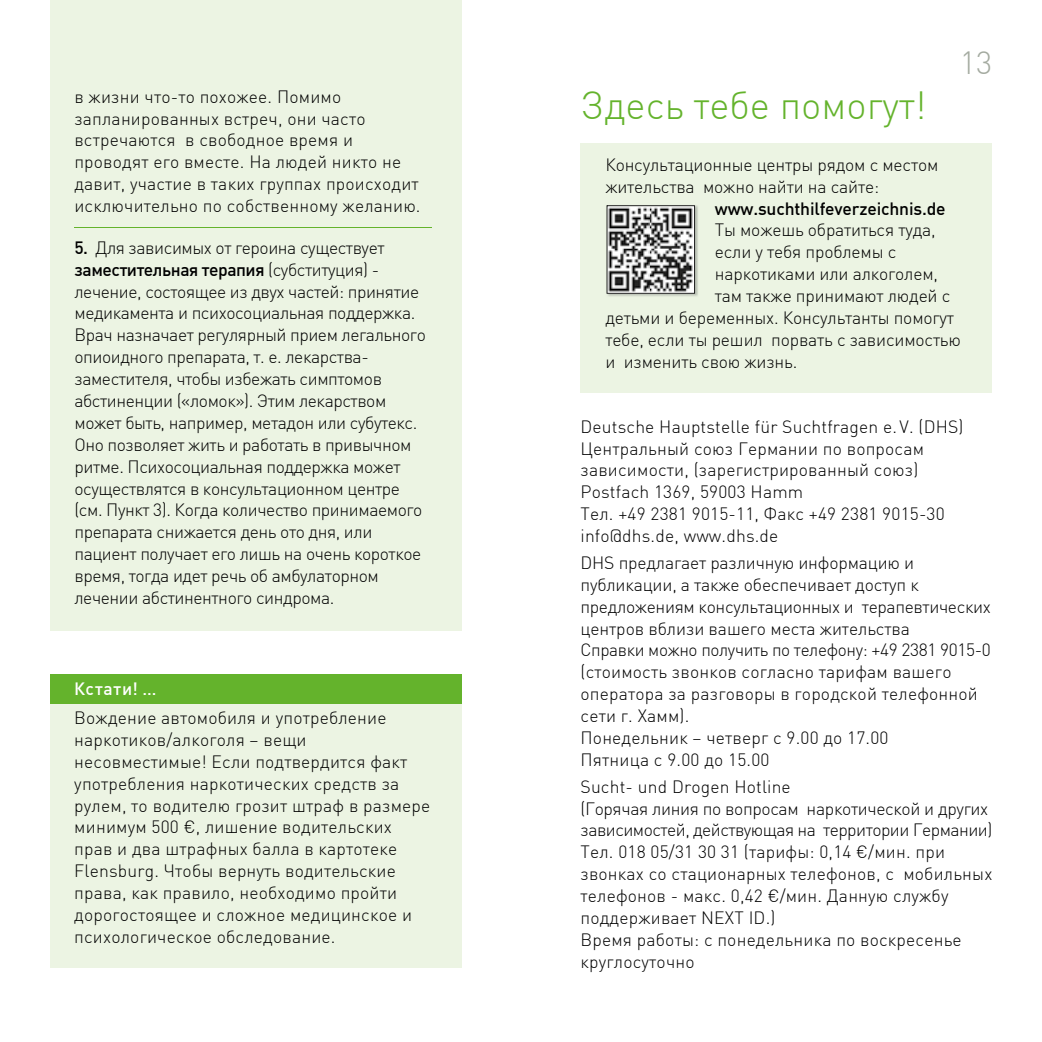
<style>
.page{position:relative;width:1042px;height:1042px;background:#fff}
.page>*{position:absolute;margin:0;border:0;box-sizing:border-box;transform-origin:0 0}
.t1{font:300 38.5px "DIN Offc Pro";color:#64b32c}
.t2{font:300 31.5px "DIN Offc Pro";color:#a4aaa0}
.t3{font:300 17.5px/21.9px "DIN Offc Pro";letter-spacing:-.005em;color:#000}
.t4{font:300 17.5px/21.9px "DIN Offc Pro";letter-spacing:-.025em;color:#000}
.t5{font:500 17.5px "DIN Offc Pro";letter-spacing:-.01em;color:#000}
.t6{font:500 17.5px "DIN Offc Pro";letter-spacing:.04em;color:#fff}
.s1{font-weight:500}
</style>
<div class="page">
<div style="left:50px;top:0;width:411px;height:630px;background:#ecf4e3"></div>
<hr style="left:74px;top:227px;width:358px;height:1px;background:#64b32c">
<div style="left:50px;top:674px;width:411px;height:293px;background:#ecf4e3"></div>
<div style="left:50px;top:674px;width:411px;height:29px;background:#64b32c"></div>
<div style="left:580px;top:143px;width:412px;height:250px;background:#ecf4e3"></div>
<img style="left:607px;top:205px;width:91px;height:91px">
<svg style="left:606px;top:205px;width:89px;height:89px;background:#939393"></svg>
<p class="t3" style="left:74px;top:84px;width:348px">в жизни что-то похожее. Помимо запланированных встреч, они часто встречаются в свободное время и проводят его вместе. На людей никто не давит, участие в таких группах происходит исключительно по собственному желанию.</p>
<p class="t4" style="left:74px;top:235px;width:353px"><span class="s1">5.</span> Для зависимых от героина существует <span class="s1">заместительная терапия</span> (субституция) - лечение, состоящее из двух частей: принятие медикамента и психосоциальная поддержка.<br>Врач назначает регулярный прием легального опиоидного препарата, т. е. лекарства&shy;заместителя, чтобы избежать симптомов абстиненции («ломок»). Этим лекарством может быть, например, метадон или субутекс.<br>Оно позволяет жить и работать в привычном ритме. Психосоциальная поддержка может осуществлятся в консультационном центре (см. Пункт 3). Когда количество принимаемого препарата снижается день ото дня, или пациент получает его лишь на очень короткое время, тогда идет речь об амбулаторном лечении абстинентного синдрома.</p>
<p class="t6" style="left:74px;top:674px;width:84px">Кстати! …</p>
<p class="t3" style="left:74px;top:705px;width:357px">Вождение автомобиля и употребление наркотиков/алкоголя – вещи несовместимые! Если подтвердится факт употребления наркотических средств за рулем, то водителю грозит штраф в размере минимум 500 €, лишение водительских прав и два штрафных балла в картотеке Flensburg. Чтобы вернуть водительские права, как правило, необходимо пройти дорогостоящее и сложное медицинское и психологическое обследование.</p>
<h1 class="t1" style="left:580px;top:75px;width:347px">Здесь тебе помогут!</h1>
<h2 class="t2" style="left:960px;top:38px;width:34px">13</h2>
<p class="t3" style="left:605px;top:152px;width:334px">Консультационные центры рядом с местом жительства можно найти на сайте:</p>
<p class="t5" style="left:715px;top:194px;width:232px">www.suchthilfeverzeichnis.de</p>
<p class="t3" style="left:715px;top:218px;width:222px">Ты можешь обратиться туда,</p>
<p class="t3" style="left:715px;top:240px;width:183px">если у тебя проблемы с</p>
<p class="t3" style="left:715px;top:261px;width:225px">наркотиками или алкоголем,</p>
<p class="t3" style="left:715px;top:283px;width:237px">там также принимают людей с</p>
<p class="t3" style="left:605px;top:305px;width:350px">детьми и беременных. Консультанты помогут</p>
<p class="t3" style="left:605px;top:327px;width:357px">тебе, если ты решил порвать с зависимостью</p>
<p class="t3" style="left:605px;top:349px;width:193px">и изменить свою жизнь.</p>
<p class="t3" style="left:580px;top:414px;width:384px">Deutsche Hauptstelle für Suchtfragen e. V. (DHS)<br>Центральный союз Германии по вопросам зависимости, (зарегистрированный союз)<br>Postfach 1369, 59003 Hamm<br>Тел. +49 2381 9015-11, Факс +49 2381 9015-30 info@dhs.de, www.dhs.de</p>
<p class="t3" style="left:580px;top:550px;width:412px">DHS предлагает различную информацию и публикации, а также обеспечивает доступ к предложениям консультационных и терапевтических центров вблизи вашего места жительства<br>Справки можно получить по телефону: +49 2381 9015-0 (стоимость звонков согласно тарифам вашего оператора за разговоры в городской телефонной сети г. Хамм).<br>Понедельник – четверг с 9.00 до 17.00<br>Пятница с 9.00 до 15.00</p>
<p class="t3" style="left:580px;top:774px;width:413px">Sucht- und Drogen Hotline<br>(Горячая линия по вопросам наркотической и других зависимостей, действующая на территории Германии)<br>Тел. 018 05/31 30 31 (тарифы: 0,14 €/мин. при звонках со стационарных телефонов, с мобильных телефонов - макс. 0,42 €/мин. Данную службу поддерживает NEXT ID.)<br>Время работы: с понедельника по воскресенье круглосуточно</p>
</div>
